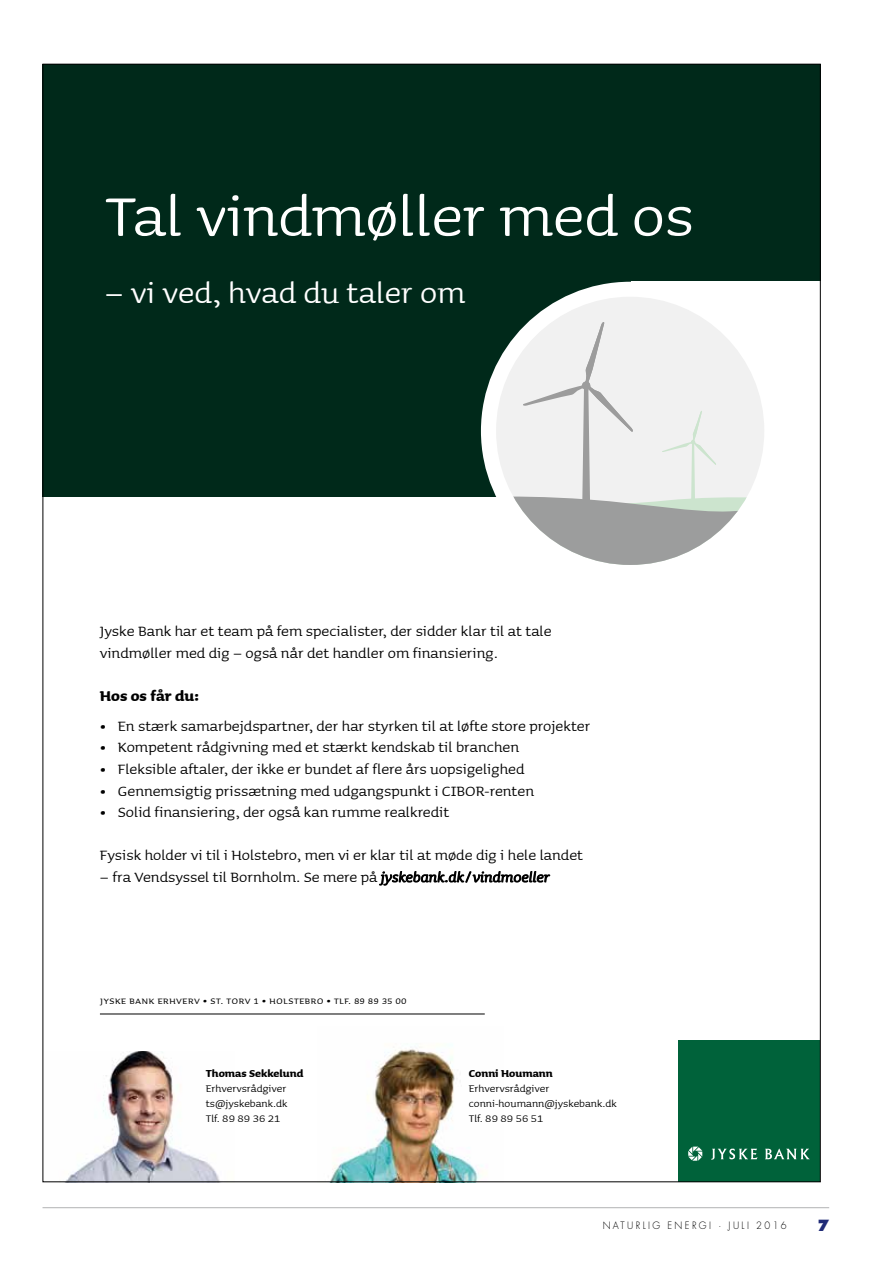
<style>
.page{position:relative;width:893px;height:1263px;background:#fff}
.page>*{position:absolute;margin:0;border:0;box-sizing:border-box;transform-origin:0 0}
.t1{font:72px "Jyske Sauna";color:#fff}
.t2{font:37.5px "Jyske Sauna";color:#fff}
.t3{font:18px/21.6px "Jyske Sauna";color:#000}
.t4{font:700 18px "Jyske Sauna";color:#000}
.t5{font:800 15px "Futura";color:#202b77;scale:.95 1}
.t6{font:12.75px/15px "Jyske Sauna";color:#000}
.t7{font:12.75px "Jyske Sauna Sm Cp";color:#000}
.t8{font:700 12.75px "Jyske Sauna";color:#000}
.t9{font:300 9.9px "Futura";letter-spacing:.25em;color:#000;scale:.95 1}
.s1{font-weight:700}
.s2{font-style:italic}
.s3{font-family:"Jyske Sauna";font-weight:700}
</style>
<div class="page">
<hr style="left:43px;top:1207px;width:786px;height:1px;background:#b1b2b3">
<div style="left:43px;top:64px;width:778px;height:432px;background:#00291a"></div>
<svg style="left:379px;top:871px;width:171px;height:15px"></svg>
<div style="left:631px;top:282px;width:190px;height:298px;background:#fff"></div>
<div style="left:481px;top:282px;width:298px;height:298px;background:#fff;border-radius:50%"></div>
<div style="left:496px;top:297px;width:268px;height:268px;background:#f1f1f1;border-radius:50%"></div>
<svg style="left:496px;top:322px;width:267px;height:243px"></svg>
<img style="left:330px;top:1047px;width:152px;height:133px">
<img style="left:66px;top:1051px;width:154px;height:129px">
<hr style="left:100px;top:1013px;width:385px;height:1px;background:#000">
<div style="left:678px;top:1040px;width:142px;height:142px;background:#00623a"></div>
<svg style="left:711px;top:1148px;width:46px;height:11px"></svg>
<svg style="left:688px;top:1146px;width:14px;height:15px"></svg>
<svg style="left:765px;top:1148px;width:45px;height:11px"></svg>
<h1 class="t1" style="left:105px;top:170px;width:590px">Tal vindmøller med os</h1>
<h2 class="t2" style="left:105px;top:269px;width:362px">– vi ved, hvad du taler om</h2>
<p class="t3" style="left:100px;top:619px;width:453px">Jyske Bank har et team på fem specialister, der sidder klar til at tale vindmøller med dig – også når det handler om finansiering.</p>
<p class="t4" style="left:100px;top:684px;width:101px">Hos os får du:</p>
<p class="t3" style="left:100px;top:714px;width:492px"><span class="s1">•</span> En stærk samarbejdspartner, der har styrken til at løfte store projekter</p>
<p class="t3" style="left:100px;top:736px;width:421px"><span class="s1">•</span> Kompetent rådgivning med et stærkt kendskab til branchen</p>
<p class="t3" style="left:100px;top:757px;width:426px"><span class="s1">•</span> Fleksible aftaler, der ikke er bundet af flere års uopsigelighed</p>
<p class="t3" style="left:100px;top:779px;width:436px"><span class="s1">•</span> Gennemsigtig prissætning med udgangspunkt i CIBOR-renten</p>
<p class="t3" style="left:100px;top:801px;width:351px"><span class="s1">•</span> Solid finansiering, der også kan rumme realkredit</p>
<p class="t3" style="left:100px;top:844px;width:485px">Fysisk holder vi til i Holstebro, men vi er klar til at møde dig i hele landet</p>
<p class="t3" style="left:100px;top:865px;width:451px">– fra Vendsyssel til Bornholm. Se mere på <span class="s2">jyskebank.dk/vindmoeller</span></p>
<p class="t7" style="left:100px;top:992px;width:308px">Jyske Bank Erhverv <span class="s3">•</span> St. Torv 1 <span class="s3">•</span> Holstebro <span class="s3">•</span> Tlf. 89 89 35 00</p>
<p class="t8" style="left:206px;top:1065px;width:99px">Thomas Sekkelund</p>
<p class="t6" style="left:206px;top:1080px;width:83px;text-align:justify">Erhvervsrådgiver ts@jyskebank.dk Tlf. 89 89 36 21</p>
<p class="t8" style="left:469px;top:1065px;width:86px">Conni Houmann</p>
<p class="t6" style="left:469px;top:1080px;width:149px">Erhvervsrådgiver conni-houmann@jyskebank.dk<br>Tlf. 89 89 56 51</p>
<p class="t9" style="left:603px;top:1218px;width:195px">NATURLIG ENERGI · JULI 2016</p>
<p class="t5" style="left:817px;top:1216px;width:14px">7</p>
</div>
